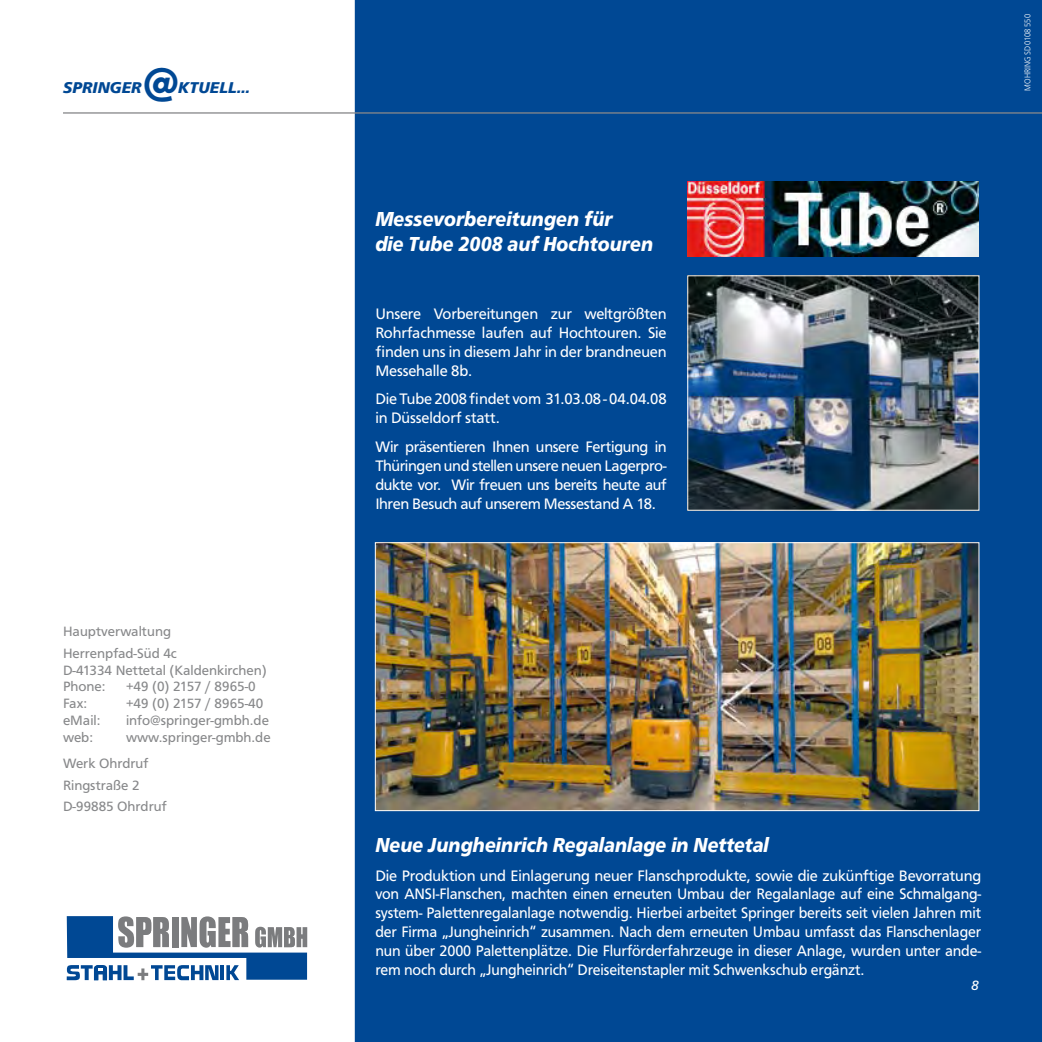
<style>
.page{position:relative;width:1042px;height:1042px;background:#fff}
.page>*{position:absolute;margin:0;border:0;box-sizing:border-box;transform-origin:0 0}
.t1{font:italic 700 48.65px "Frutus T";color:#004894}
.t2{font:italic 700 21px/25.2px "Frutus T";color:#fff;scale:.9 1}
.t3{font:italic 700 16.28px "Frutus T";color:#004894}
.t4{font:15.75px/18.9px "Frutus T";letter-spacing:-.01em;color:#fff;text-align:justify}
.t5{font:14px/21.7px "Frutus T";color:#87888a}
.t6{font:italic 14px "Frutus T";color:#fff}
.t7{font:300 8.75px "Frutus T";letter-spacing:-.01em;color:#fff;scale:.9 1}
</style>
<div class="page">
<div style="left:354px;top:0;width:688px;height:1042px;background:#004894"></div>
<img style="left:377px;top:544px;width:600px;height:265px">
<div style="left:375px;top:542px;width:604px;height:269px;border:1px solid #fff"></div>
<svg style="left:67px;top:916px;width:240px;height:64px"></svg>
<img style="left:687px;top:181px;width:292px;height:75px">
<hr style="left:63px;top:112px;width:979px;height:2px;background:#87888a">
<img style="left:689px;top:277px;width:288px;height:232px">
<div style="left:687px;top:275px;width:292px;height:236px;border:1px solid #fff"></div>
<h1 class="t1" style="left:142px;top:55px;width:38px">@</h1>
<p class="t3" style="left:63px;top:78px;width:80px">SPRINGER</p>
<p class="t3" style="left:178px;top:78px;width:73px">KTUELL...</p>
<p class="t5" style="left:63px;top:620px;width:115px">Hauptverwaltung<br>Herrenpfad-Süd 4c</p>
<p class="t5" style="left:63px;top:661px;width:205px;line-height:16.8px">D-41334 Nettetal (Kaldenkirchen)<br>Phone:</p>
<p class="t5" style="left:126px;top:675px;width:131px">+49 (0) 2157 / 8965-0</p>
<p class="t5" style="left:63px;top:692px;width:26px">Fax:</p>
<p class="t5" style="left:126px;top:692px;width:139px">+49 (0) 2157 / 8965-40</p>
<p class="t5" style="left:63px;top:709px;width:39px">eMail:</p>
<p class="t5" style="left:126px;top:709px;width:144px">info@springer-gmbh.de</p>
<p class="t5" style="left:63px;top:726px;width:32px">web:</p>
<p class="t5" style="left:63px;top:723px;width:209px;line-height:26.8px;text-indent:63px">www.springer-gmbh.de<br>Werk Ohrdruf</p>
<p class="t5" style="left:63px;top:775px;width:105px;line-height:21px">Ringstraße 2<br>D-99885 Ohrdruf</p>
<h2 class="t2" style="left:375px;top:206px;width:310px">Messevorbereitungen für<br>die Tube 2008 auf Hochtouren</h2>
<p class="t4" style="left:375px;top:304px;width:293px">Unsere Vorbereitungen zur weltgrößten Rohrfachmesse laufen auf Hochtouren. Sie finden uns in diesem Jahr in der brandneuen Messehalle 8b.</p>
<p class="t4" style="left:375px;top:389px;width:293px">Die Tube 2008 findet vom 31.03.08 - 04.04.08 in Düsseldorf statt.</p>
<p class="t4" style="left:375px;top:437px;width:293px">Wir präsentieren Ihnen unsere Fertigung in Thüringen und stellen unsere neuen Lagerpro&shy;dukte vor. Wir freuen uns bereits heute auf Ihren Besuch auf unserem Messestand A 18.</p>
<p class="t7" style="left:1022px;top:91px;width:86px;rotate:-90deg">MOHRING SD 0108 550</p>
<h2 class="t2" style="left:375px;top:831px;width:439px">Neue Jungheinrich Regalanlage in Nettetal</h2>
<p class="t4" style="left:375px;top:865px;width:607px">Die Produktion und Einlagerung neuer Flanschprodukte, sowie die zukünftige Bevorratung von ANSI-Flanschen, machten einen erneuten Umbau der Regalanlage auf eine Schmalgang&shy;system- Palettenregalanlage notwendig. Hierbei arbeitet Springer bereits seit vielen Jahren mit der Firma „Jungheinrich“ zusammen. Nach dem erneuten Umbau umfasst das Flanschenlager nun über 2000 Palettenplätze. Die Flurförderfahrzeuge in dieser Anlage, wurden unter ande&shy;rem noch durch „Jungheinrich“ Dreiseitenstapler mit Schwenkschub ergänzt.</p>
<p class="t6" style="left:971px;top:977px;width:9px">8</p>
</div>
